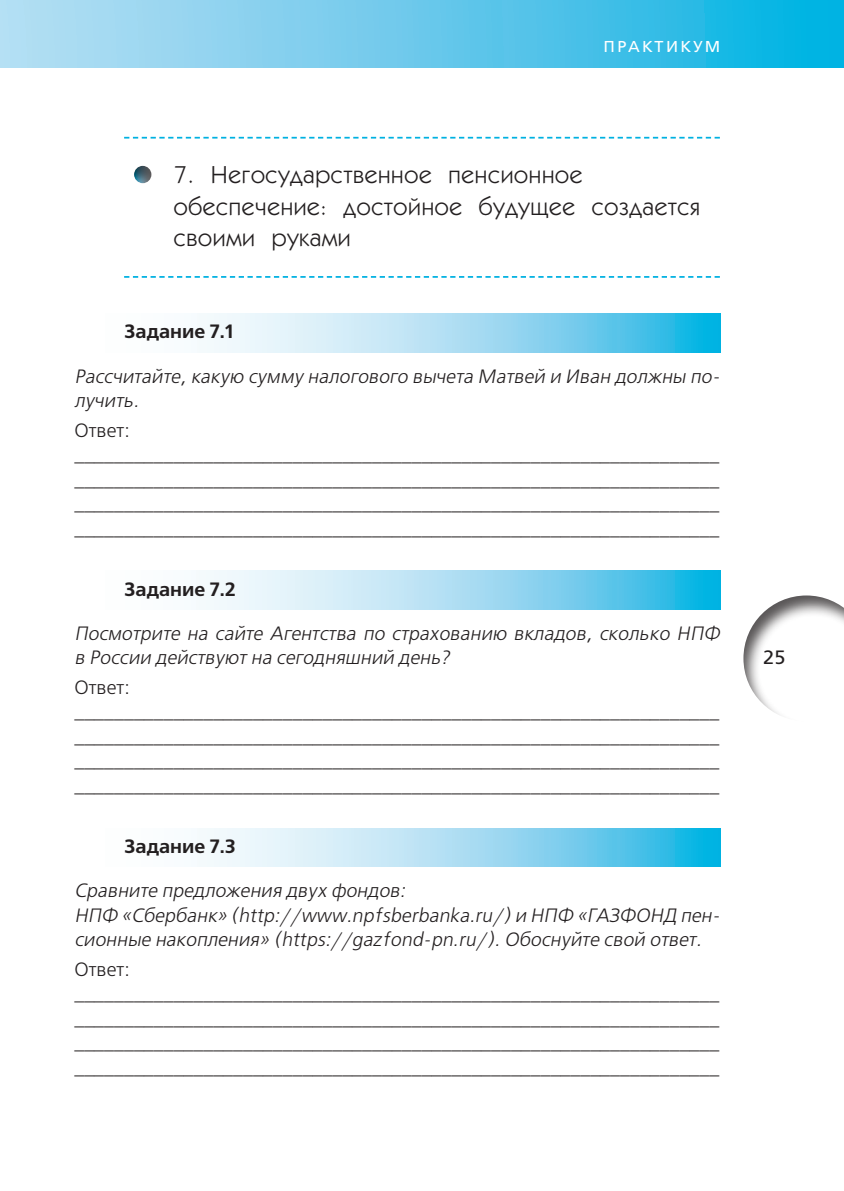
<style>
.page{position:relative;width:844px;height:1191px;background:#fff}
.page>*{position:absolute;margin:0;border:0;box-sizing:border-box;transform-origin:0 0}
.t1{font:24.5px/31.5px "Kabel Book ITC";letter-spacing:.03em;color:#231f20}
.t2{font:19.25px/24.5px "Free Set C San Pin";color:#231f20;text-align:justify}
.t3{font:italic 19.25px/24.5px "Free Set C";color:#231f20}
.t4{font:700 19.25px "Free Set C";color:#231f20}
.t5{font:19.25px "Free Set C";color:#231f20}
.t6{font:15.75px "Free Set C San Pin";letter-spacing:.15em;color:#fff}
</style>
<div class="page">
<div style="left:0;top:0;width:843px;height:68px;background:linear-gradient(to right,#c1dff4,#06b2e2)"></div>
<div style="left:742px;top:595px;width:101px;height:127px;background:#231f20;opacity:.75"></div>
<svg style="left:199px;top:828px;width:521px;height:39px;background:#9cdaf1"></svg>
<svg style="left:199px;top:571px;width:521px;height:38px;background:#9cdaf1"></svg>
<svg style="left:199px;top:314px;width:521px;height:38px;background:#9cdaf1"></svg>
<svg style="left:124px;top:137px;width:595px;height:2px"></svg>
<svg style="left:124px;top:276px;width:595px;height:2px"></svg>
<div style="left:119px;top:159px;width:45px;height:28px;background:#231f20;opacity:.75"></div>
<p class="t6" style="left:603px;top:38px;width:118px">ПРАКТИКУМ</p>
<p class="t1" style="left:174px;top:159px;width:527px">7. Негосударственное пенсионное обеспечение: достойное будущее создается своими руками</p>
<p class="t4" style="left:124px;top:321px;width:110px">Задание 7.1</p>
<p class="t3" style="left:74px;top:365px;width:650px">Рассчитайте, какую сумму налогового вычета Матвей и Иван должны по&shy;лучить.</p>
<p class="t5" style="left:74px;top:420px;width:57px">Ответ:</p>
<p class="t2" style="left:74px;top:442px;width:646px">_________________________________________________________________ _________________________________________________________________ _________________________________________________________________ _________________________________________________________________</p>
<p class="t4" style="left:124px;top:578px;width:113px">Задание 7.2</p>
<p class="t3" style="left:74px;top:622px;width:650px">Посмотрите на сайте Агентства по страхованию вкладов, сколько НПФ в России действуют на сегодняшний день?</p>
<p class="t5" style="left:74px;top:677px;width:57px">Ответ:</p>
<p class="t2" style="left:74px;top:699px;width:646px">_________________________________________________________________ _________________________________________________________________ _________________________________________________________________ _________________________________________________________________</p>
<p class="t4" style="left:124px;top:835px;width:113px">Задание 7.3</p>
<p class="t3" style="left:74px;top:879px;width:650px">Сравните предложения двух фондов:<br>НПФ «Сбербанк» (http://www.npfsberbanka.ru/) и НПФ «ГАЗФОНД пен&shy;сионные накопления» (https://gazfond-pn.ru/). Обоснуйте свой ответ.</p>
<p class="t5" style="left:74px;top:958px;width:57px">Ответ:</p>
<p class="t2" style="left:74px;top:981px;width:646px">_________________________________________________________________ _________________________________________________________________ _________________________________________________________________ _________________________________________________________________</p>
<p class="t2" style="left:763px;top:645px;width:24px">25</p>
</div>
